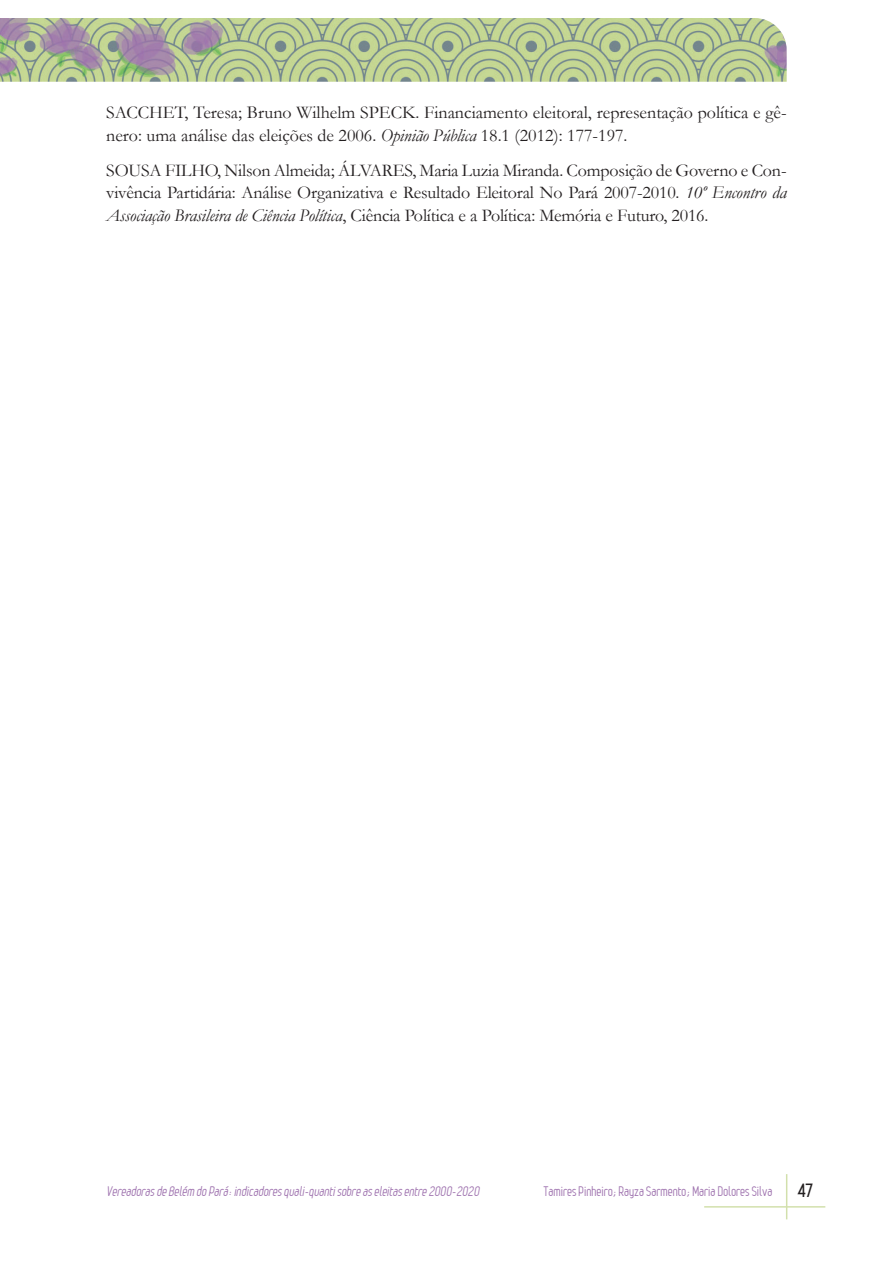
<style>
.page{position:relative;width:893px;height:1263px;background:#fff}
.page>*{position:absolute;margin:0;border:0;box-sizing:border-box;transform-origin:0 0}
.Referências{font:18px/22.5px "Garamond";color:#231f20}
.t1{font:700 18px "Leger";color:#231f20}
.t2{font:italic 13.5px "Leger";color:#9f73af}
.t3{font:13.5px "Leger";color:#9f73af}
.s1{font-style:italic}
</style>
<div class="page">
<hr style="left:786px;top:1174px;width:1px;height:45px;background:#d2e0ac">
<hr style="left:704px;top:1206px;width:121px;height:1px;background:#d2e0ac">
<img style="left:0;top:18px;width:787px;height:64px">
<p class="Referências" style="left:106px;top:101px;width:682px">SACCHET, Teresa; Bruno Wilhelm SPECK. Financiamento eleitoral, representação política e gê&shy;nero: uma análise das eleições de 2006. <span class="s1">Opinião Pública</span> 18.1 (2012): 177-197.</p>
<p class="Referências" style="left:106px;top:158px;width:682px;text-align:justify">SOUSA FILHO, Nilson Almeida; ÁLVARES, Maria Luzia Miranda. Composição de Governo e Con&shy;vivência Partidária: Análise Organizativa e Resultado Eleitoral No Pará 2007-2010. <span class="s1">10º Encontro da Associação Brasileira de Ciência Política</span>, Ciência Política e a Política: Memória e Futuro, 2016.</p>
<p class="t2" style="left:106px;top:1183px;width:377px">VereadorasdeBelém do Pará:indicadoresquali-quantisobreaseleitasentre2000-2020</p>
<p class="t3" style="left:544px;top:1183px;width:230px">Tamires Pinheiro; Rayza Sarmento; Maria Dolores Silva</p>
<p class="t1" style="left:798px;top:1180px;width:16px">47</p>
</div>
